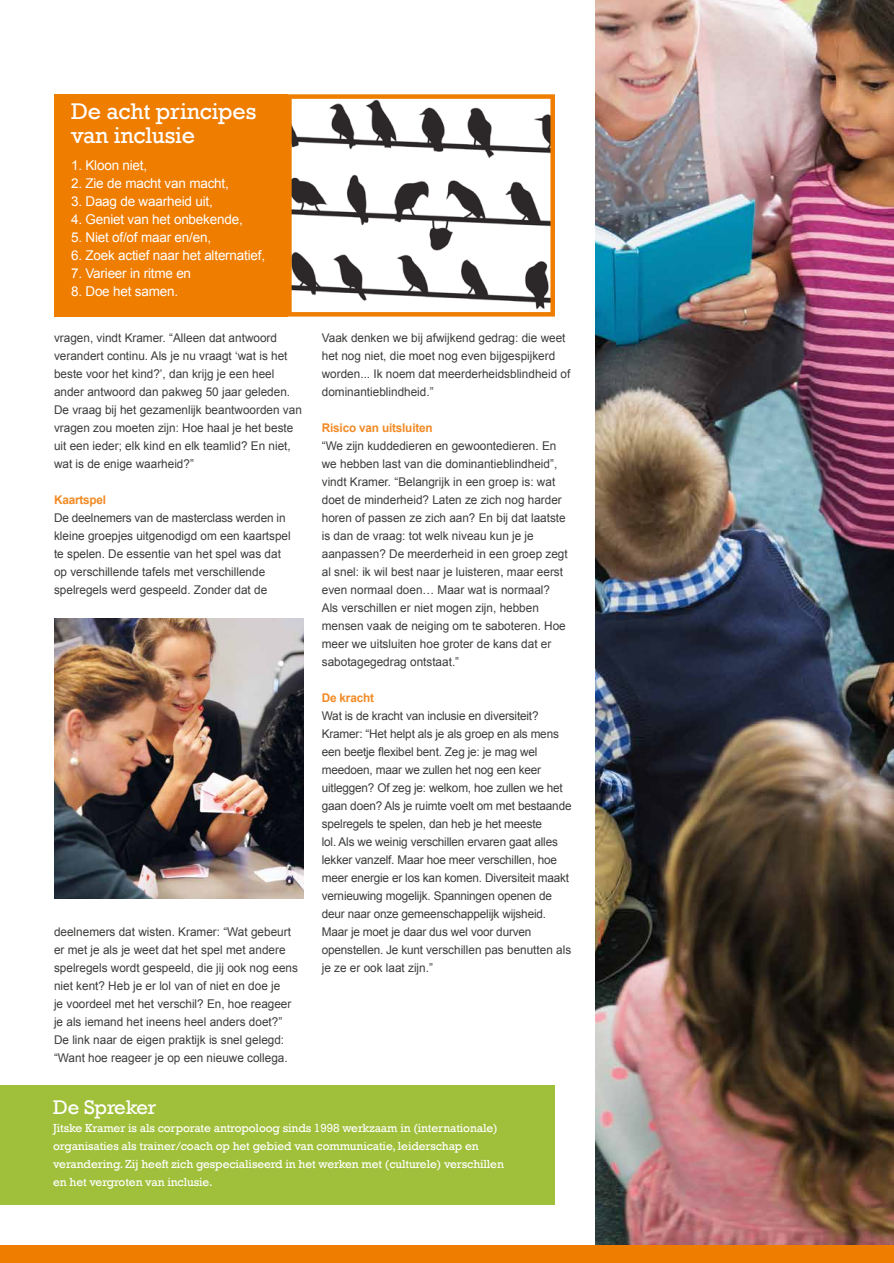
<style>
.page{position:relative;width:894px;height:1263px;background:#fff}
.page>*{position:absolute;margin:0;border:0;box-sizing:border-box;transform-origin:0 0}
.t1{font:23.25px/24px "Rockwell";letter-spacing:-.01em;color:#fff}
.t2{font:20.25px "Rockwell";letter-spacing:-.01em;color:#fff}
.t3{font:13.5px "Arial";letter-spacing:-.015em;color:#fff}
.t4{font:12px/18px "Arial";color:#3c3c3b}
.t5{font:12px/18px "Rockwell";letter-spacing:-.01em;color:#fff}
.t6{font:700 12px "Arial";letter-spacing:-.015em;color:#f28a25}
</style>
<div class="page">
<img style="left:595px;top:0;width:298px;height:1246px">
<div style="left:0;top:1246px;width:893px;height:17px;background:#ef7d00"></div>
<div style="left:0;top:1085px;width:554px;height:119px;background:#a0c03b"></div>
<img style="left:292px;top:100px;width:258px;height:209px">
<div style="left:287px;top:94px;width:268px;height:223px;border:4px solid #ef7d00"></div>
<div style="left:54px;top:94px;width:234px;height:223px;background:#ef7d00"></div>
<img style="left:54px;top:618px;width:250px;height:281px">
<h1 class="t1" style="left:71px;top:99px;width:187px">De acht principes van inclusie</h1>
<p class="t3" style="left:71px;top:158px;width:78px">1. Kloon niet,</p>
<p class="t3" style="left:71px;top:176px;width:159px">2. Zie de macht van macht,</p>
<p class="t3" style="left:71px;top:194px;width:143px">3. Daag de waarheid uit,</p>
<p class="t3" style="left:71px;top:212px;width:173px">4. Geniet van het onbekende,</p>
<p class="t3" style="left:71px;top:230px;width:141px">5. Niet of/of maar en/en,</p>
<p class="t3" style="left:71px;top:248px;width:196px">6. Zoek actief naar het alternatief,</p>
<p class="t3" style="left:71px;top:266px;width:122px">7. Varieer in ritme en</p>
<p class="t3" style="left:71px;top:284px;width:109px">8. Doe het samen.</p>
<p class="t4" style="left:54px;top:329px;width:249px">vragen, vindt Kramer. “Alleen dat antwoord verandert continu. Als je nu vraagt ‘wat is het beste voor het kind?’, dan krijg je een heel ander antwoord dan pakweg 50 jaar geleden.<br>De vraag bij het gezamenlijk beantwoorden van vragen zou moeten zijn: Hoe haal je het beste uit een ieder; elk kind en elk teamlid? En niet, wat is de enige waarheid?”</p>
<p class="t6" style="left:54px;top:493px;width:54px">Kaartspel</p>
<p class="t4" style="left:54px;top:509px;width:238px">De deelnemers van de masterclass werden in kleine groepjes uitgenodigd om een kaartspel te spelen. De essentie van het spel was dat op verschillende tafels met verschillende spelregels werd gespeeld. Zonder dat de</p>
<p class="t4" style="left:54px;top:923px;width:245px">deelnemers dat wisten. Kramer: “Wat gebeurt er met je als je weet dat het spel met andere spelregels wordt gespeeld, die jij ook nog eens niet kent? Heb je er lol van of niet en doe je<br>je voordeel met het verschil? En, hoe reageer je als iemand het ineens heel anders doet?” De link naar de eigen praktijk is snel gelegd: “Want hoe reageer je op een nieuwe collega.</p>
<p class="t4" style="left:322px;top:329px;width:250px">Vaak denken we bij afwijkend gedrag: die weet het nog niet, die moet nog even bijgespijkerd worden... Ik noem dat meerderheidsblindheid of dominantieblindheid.”</p>
<p class="t6" style="left:322px;top:421px;width:112px">Risico van uitsluiten</p>
<p class="t4" style="left:322px;top:437px;width:247px">“We zijn kuddedieren en gewoontedieren. En we hebben last van die dominantieblindheid”, vindt Kramer. “Belangrijk in een groep is: wat doet de minderheid? Laten ze zich nog harder horen of passen ze zich aan? En bij dat laatste is dan de vraag: tot welk niveau kun je je aanpassen? De meerderheid in een groep zegt al snel: ik wil best naar je luisteren, maar eerst even normaal doen… Maar wat is normaal?<br>Als verschillen er niet mogen zijn, hebben mensen vaak de neiging om te saboteren. Hoe meer we uitsluiten hoe groter de kans dat er sabotagegedrag ontstaat.”</p>
<p class="t6" style="left:322px;top:691px;width:54px">De kracht</p>
<p class="t4" style="left:322px;top:707px;width:251px">Wat is de kracht van inclusie en diversiteit?<br>Kramer: “Het helpt als je als groep en als mens een beetje flexibel bent. Zeg je: je mag wel meedoen, maar we zullen het nog een keer uitleggen? Of zeg je: welkom, hoe zullen we het gaan doen? Als je ruimte voelt om met bestaande spelregels te spelen, dan heb je het meeste<br>lol. Als we weinig verschillen ervaren gaat alles lekker vanzelf. Maar hoe meer verschillen, hoe meer energie er los kan komen. Diversiteit maakt vernieuwing mogelijk. Spanningen openen de deur naar onze gemeenschappelijk wijsheid.<br>Maar je moet je daar dus wel voor durven openstellen. Je kunt verschillen pas benutten als je ze er ook laat zijn.”</p>
<h2 class="t2" style="left:53px;top:1096px;width:105px">De Spreker</h2>
<p class="t5" style="left:53px;top:1119px;width:452px">Jitske Kramer is als corporate antropoloog sinds 1998 werkzaam in (internationale) organisaties als trainer/coach op het gebied van communicatie, leiderschap en verandering. Zij heeft zich gespecialiseerd in het werken met (culturele) verschillen en het vergroten van inclusie.</p>
</div>
